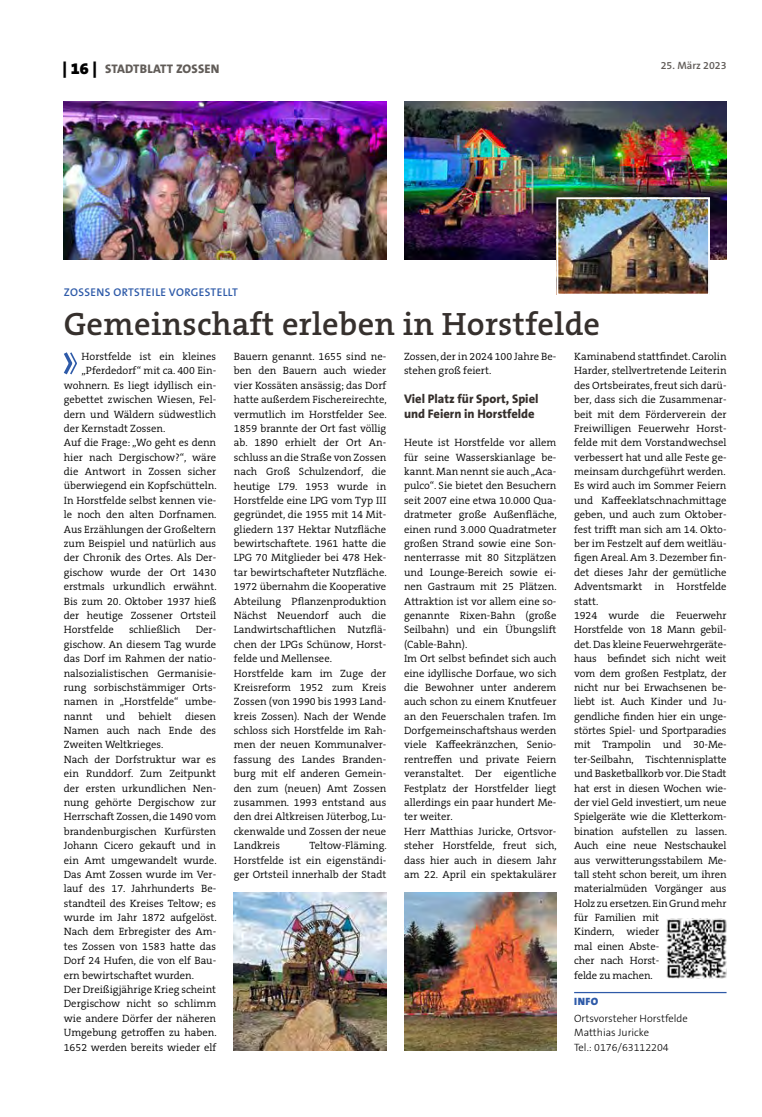
<style>
.page{position:relative;width:762px;height:1117px;background:#fff}
.page>*{position:absolute;margin:0;border:0;box-sizing:border-box;transform-origin:0 0}
.t1{font:600 32.5px "The Serif B W6";letter-spacing:.01em;color:#36302d}
.t2{font:800 12.5px/14.4px "The Sans B W8";color:#36302d}
.t3{font:800 12.5px "The Sans B W8";letter-spacing:.015em;color:#615c58}
.t4{font:600 11.25px "The Sans B W6";letter-spacing:.035em;color:#2e5aa8}
.t5{font:300 10.62px/14.4px "The Serif B W4";color:#000}
.t6{font:300 10.62px/14.4px "The Sans B W3";color:#000}
.t7{font:600 10.62px "The Sans B W6";color:#615c58}
.t8{font:900 10.62px "The Sans B W9";color:#2e5aa8}
.s1{font-family:"The Sans B W9";font-weight:900;font-size:16.25px;color:#000}
</style>
<div class="page">
<hr style="left:574px;top:991px;width:152px;height:1px;background:#2e5aa8">
<svg style="left:63px;top:352px;width:14px;height:23px"></svg>
<img style="left:234px;top:892px;width:152px;height:158px">
<img style="left:404px;top:892px;width:152px;height:158px">
<img style="left:666px;top:918px;width:60px;height:60px">
<img style="left:64px;top:101px;width:322px;height:158px">
<img style="left:404px;top:101px;width:322px;height:158px">
<img style="left:559px;top:200px;width:148px;height:92px">
<div style="left:556px;top:197px;width:154px;height:98px;border:2px solid #fff"></div>
<p class="t3" style="left:63px;top:61px;width:158px"><span class="s1">| 16 |</span> Stadtblatt Zoss en</p>
<p class="t7" style="left:661px;top:59px;width:67px">25. MÄRZ 2023</p>
<p class="t4" style="left:64px;top:285px;width:176px">ZOSSENS ORTSTEILE VORGESTELLT</p>
<h1 class="t1" style="left:64px;top:302px;width:538px">Gemeinschaft erleben in Horstfelde</h1>
<p class="t5" style="left:82px;top:349px;width:136px">Horstfelde ist ein kleines</p>
<p class="t5" style="left:82px;top:363px;width:136px">„Pferdedorf“ mit ca. 400 Ein-</p>
<p class="t5" style="left:64px;top:378px;width:154px">wohnern. Es liegt idyllisch ein-</p>
<p class="t5" style="left:64px;top:392px;width:154px">gebettet zwischen Wiesen, Fel-</p>
<p class="t5" style="left:64px;top:407px;width:154px">dern und Wäldern südwestlich</p>
<p class="t5" style="left:64px;top:421px;width:103px">der Kernstadt Zossen.</p>
<p class="t5" style="left:64px;top:435px;width:154px">Auf die Frage: „Wo geht es denn</p>
<p class="t5" style="left:64px;top:450px;width:154px">hier nach Dergischow?“, wäre</p>
<p class="t5" style="left:64px;top:464px;width:154px">die Antwort in Zossen sicher</p>
<p class="t5" style="left:64px;top:478px;width:154px">überwiegend ein Kopfschütteln.</p>
<p class="t5" style="left:64px;top:493px;width:154px">In Horstfelde selbst kennen vie-</p>
<p class="t5" style="left:64px;top:507px;width:154px">le noch den alten Dorfnamen.</p>
<p class="t5" style="left:64px;top:522px;width:154px">Aus Erzählungen der Großeltern</p>
<p class="t5" style="left:64px;top:536px;width:154px">zum Beispiel und natürlich aus</p>
<p class="t5" style="left:64px;top:550px;width:153px">der Chronik des Ortes. Als Der-</p>
<p class="t5" style="left:64px;top:565px;width:154px">gischow wurde der Ort 1430</p>
<p class="t5" style="left:64px;top:579px;width:154px">erstmals urkundlich erwähnt.</p>
<p class="t5" style="left:64px;top:593px;width:154px">Bis zum 20. Oktober 1937 hieß</p>
<p class="t5" style="left:64px;top:608px;width:154px">der heutige Zossener Ortsteil</p>
<p class="t5" style="left:64px;top:622px;width:51px">Horstfelde</p>
<p class="t5" style="left:129px;top:622px;width:53px">schließlich</p>
<p class="t5" style="left:574px;top:349px;width:154px">Kaminabend stattfindet. Carolin<br>Harder, stellvertretende Leiterin des Ortsbeirates, freut sich darü&shy;ber, dass sich die Zusammenar&shy;beit mit dem Förderverein der<br>Freiwilligen Feuerwehr Horst&shy;felde mit dem Vorstandwechsel verbessert hat und alle Feste ge&shy;meinsam durchgeführt werden.<br>Es wird auch im Sommer Feiern und Kaffeeklatschnachmittage geben, und auch zum Oktober&shy;fest trifft man sich am 14. Okto&shy;ber im Festzelt auf dem weitläu&shy;figen Areal. Am 3. Dezember fin&shy;det dieses Jahr der gemütliche<br>Adventsmarkt in Horstfelde statt.<br>1924 wurde die Feuerwehr<br>Horstfelde von 18 Mann gebil&shy;det. Das kleine Feuerwehrgeräte&shy;haus befindet sich nicht weit vom dem großen Festplatz, der nicht nur bei Erwachsenen be&shy;liebt ist. Auch Kinder und Ju&shy;gendliche finden hier ein unge&shy;störtes Spiel- und Sportparadies mit Trampolin und 30-Me&shy;ter-Seilbahn, Tischtennisplatte und Basketballkorb vor. Die Stadt hat erst in diesen Wochen wie&shy;der viel Geld investiert, um neue<br>Spielgeräte wie die Kletterkom&shy;bination aufstellen zu lassen.<br>Auch eine neue Nestschaukel aus verwitterungsstabilem Me&shy;tall steht schon bereit, um ihren materialmüden Vorgänger aus<br>Holz zu ersetzen. Ein Grund mehr für Familien mit<br>Kindern, wieder<br>mal einen Abste-<br>cher nach Horst-<br>felde zu machen.</p>
<p class="t8" style="left:574px;top:994px;width:26px">Info</p>
<p class="t6" style="left:574px;top:1010px;width:115px">Ortsvorsteher Horstfelde<br>Matthias Juricke<br>Tel.: 0176/63112204</p>
<p class="t5" style="left:234px;top:349px;width:154px">Bauern genannt. 1655 sind ne&shy;ben den Bauern auch wieder vier Kossäten ansässig; das Dorf hatte außerdem Fischereirechte, vermutlich im Horstfelder See.<br>1859 brannte der Ort fast völlig ab. 1890 erhielt der Ort An&shy;schluss an die Straße von Zossen nach Groß Schulzendorf, die heutige L79. 1953 wurde in<br>Horstfelde eine LPG vom Typ III gegründet, die 1955 mit 14 Mit&shy;gliedern 137 Hektar Nutzfläche bewirtschaftete. 1961 hatte die<br>LPG 70 Mitglieder bei 478 Hek&shy;tar bewirtschafteter Nutzfläche.<br>1972 übernahm die Kooperative<br>Abteilung Pflanzenproduktion<br>Nächst Neuendorf auch die<br>Landwirtschaftlichen Nutzflä&shy;chen der LPGs Schünow, Horst&shy;felde und Mellensee.<br>Horstfelde kam im Zuge der<br>Kreisreform 1952 zum Kreis<br>Zossen (von 1990 bis 1993 Land&shy;kreis Zossen). Nach der Wende schloss sich Horstfelde im Rah&shy;men der neuen Kommunalver&shy;fassung des Landes Branden&shy;burg mit elf anderen Gemein&shy;den zum (neuen) Amt Zossen zusammen. 1993 entstand aus den drei Altkreisen Jüterbog, Lu&shy;ckenwalde und Zossen der neue<br>Landkreis</p>
<p class="t5" style="left:404px;top:349px;width:154px">Zossen, der in 2024 100 Jahre Be&shy;stehen groß feiert.</p>
<p class="t2" style="left:404px;top:392px;width:136px">Viel Platz für Sport, Spiel und Feiern in Horstfelde</p>
<p class="t5" style="left:404px;top:435px;width:154px">Heute ist Horstfelde vor allem für seine Wasserskianlage be&shy;kannt. Man nennt sie auch „Aca&shy;pulco“. Sie bietet den Besuchern seit 2007 eine etwa 10.000 Qua&shy;dratmeter große Außenfläche, einen rund 3.000 Quadratmeter großen Strand sowie eine Son&shy;nenterrasse mit 80 Sitzplätzen und Lounge-Bereich sowie ei&shy;nen Gastraum mit 25 Plätzen.<br>Attraktion ist vor allem eine so&shy;genannte Rixen-Bahn (große<br>Seilbahn) und ein Übungslift (Cable-Bahn).<br>Im Ort selbst befindet sich auch eine idyllische Dorfaue, wo sich die Bewohner unter anderem auch schon zu einem Knutfeuer an den Feuerschalen trafen. Im<br>Dorfgemeinschaftshaus werden viele Kaffeekränzchen, Senio&shy;rentreffen und private Feiern veranstaltet. Der eigentliche<br>Festplatz der Horstfelder liegt allerdings ein paar hundert Me&shy;ter weiter.<br>Herr Matthias Juricke, Ortsvor&shy;steher Horstfelde, freut sich, dass hier auch in diesem Jahr am 22. April ein spektakulärer</p>
<p class="t5" style="left:64px;top:622px;width:154px;text-align:justify;text-indent:132px">Der&shy;gischow. An diesem Tag wurde das Dorf im Rahmen der natio&shy;nalsozialistischen Germanisie&shy;rung sorbischstämmiger Orts&shy;namen in „Horstfelde“ umbe&shy;nannt</p>
<p class="t5" style="left:64px;top:708px;width:154px;text-indent:121px">diesen<br>Namen auch nach Ende des<br>Zweiten Weltkrieges.<br>Nach der Dorfstruktur war es ein Runddorf. Zum Zeitpunkt der ersten urkundlichen Nen&shy;nung gehörte Dergischow zur<br>Herrschaft Zossen, die 1490 vom brandenburgischen Kurfürsten<br>Johann Cicero gekauft und in ein Amt umgewandelt wurde.<br>Das Amt Zossen wurde im Ver&shy;lauf des 17. Jahrhunderts Be&shy;standteil des Kreises Teltow; es wurde im Jahr 1872 aufgelöst.<br>Nach dem Erbregister des Am&shy;tes Zossen von 1583 hatte das<br>Dorf 24 Hufen, die von elf Bau&shy;ern bewirtschaftet wurden.<br>Der Dreißigjährige Krieg scheint<br>Dergischow nicht so schlimm wie andere Dörfer der näheren<br>Umgebung getroffen zu haben.<br>1652 werden bereits wieder elf</p>
<p class="t5" style="left:106px;top:708px;width:21px">und</p>
<p class="t5" style="left:139px;top:708px;width:35px">behielt</p>
<p class="t5" style="left:234px;top:838px;width:154px;text-align:justify;text-indent:76px">Teltow-Fläming.<br>Horstfelde ist ein eigenständi&shy;ger Ortsteil innerhalb der Stadt</p>
</div>
